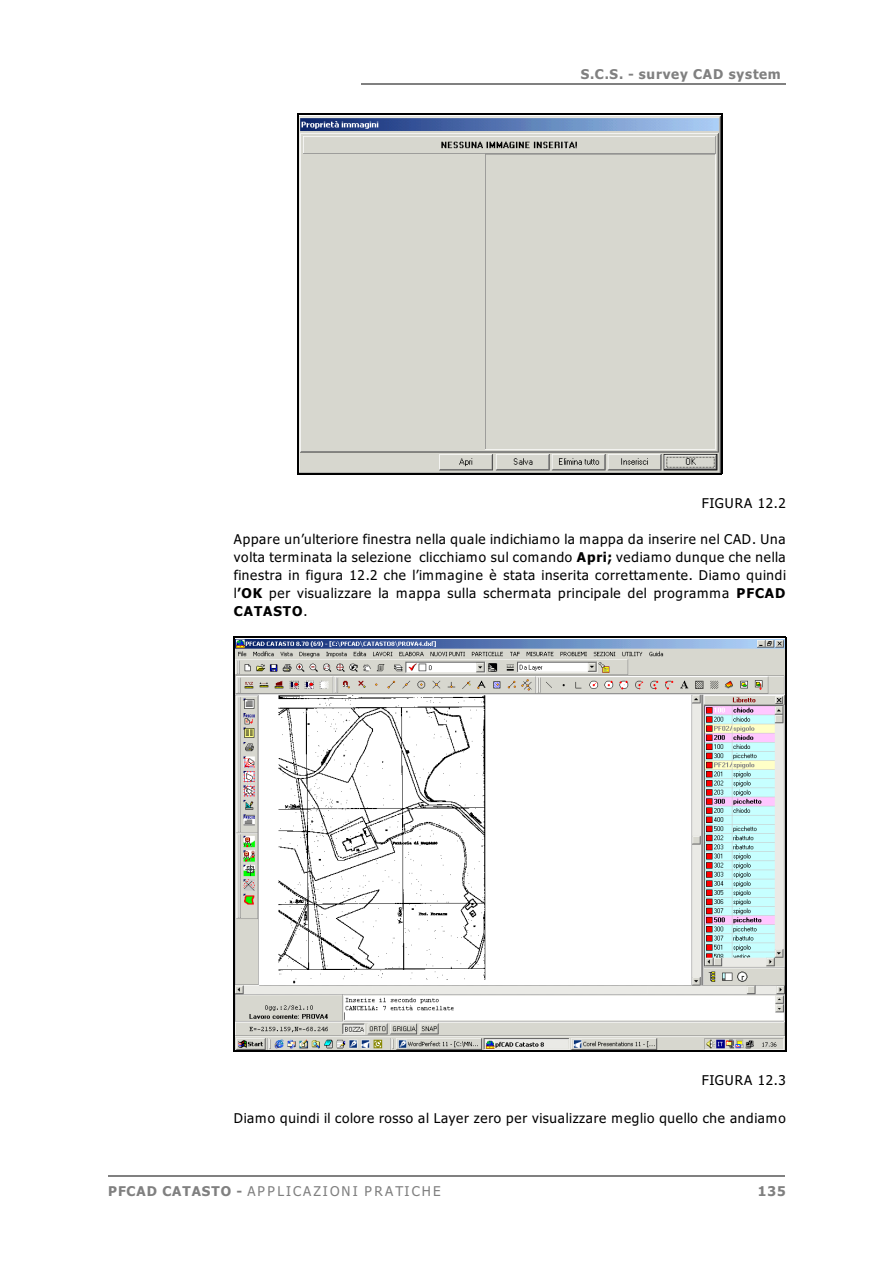
<style>
.page{position:relative;width:894px;height:1263px;background:#fff}
.page>*{position:absolute;margin:0;border:0;box-sizing:border-box;transform-origin:0 0}
.t1{font:13.5px/18px "Tahoma";letter-spacing:.055em;color:#000;text-align:justify}
.t2{font:italic 13.5px "Tahoma";letter-spacing:.165em;color:#808080}
.t3{font:700 13.5px "Tahoma";letter-spacing:.06em;color:#808080}
.s1{font-weight:700}
.s2{font-weight:700;font-style:normal}
</style>
<div class="page">
<hr style="left:361px;top:83px;width:425px;height:1px;background:#808080">
<hr style="left:108px;top:1175px;width:676px;height:1px;background:#808080">
<img style="left:299px;top:116px;width:421px;height:357px">
<hr style="left:298px;top:113px;width:1px;height:361px;background:#000">
<hr style="left:721px;top:113px;width:1px;height:361px;background:#000">
<hr style="left:298px;top:113px;width:424px;height:2px;background:#000">
<hr style="left:298px;top:473px;width:424px;height:2px;background:#000">
<img style="left:235px;top:640px;width:549px;height:410px">
<hr style="left:234px;top:637px;width:1px;height:414px;background:#000">
<hr style="left:785px;top:637px;width:1px;height:414px;background:#000">
<hr style="left:234px;top:637px;width:552px;height:1px;background:#000">
<hr style="left:234px;top:1050px;width:552px;height:2px;background:#000">
<p class="t3" style="left:581px;top:69px;width:201px">S.C.S. - survey CAD system</p>
<p class="t1" style="left:702px;top:495px;width:86px">FIGURA 12.2</p>
<p class="t1" style="left:234px;top:531px;width:554px">Appare un’ulteriore finestra nella quale indichiamo la mappa da inserire nel CAD. Una volta terminata la selezione clicchiamo sul comando <span class="s1">Apri;</span> vediamo dunque che nella finestra in figura 12.2 che l’immagine è stata inserita correttamente. Diamo quindi l<span class="s1">’OK</span> per visualizzare la mappa sulla schermata principale del programma <span class="s1">PFCAD CATASTO</span>.</p>
<p class="t1" style="left:702px;top:1072px;width:86px">FIGURA 12.3</p>
<p class="t1" style="left:234px;top:1110px;width:553px">Diamo quindi il colore rosso al Layer zero per visualizzare meglio quello che andiamo</p>
<p class="t2" style="left:108px;top:1186px;width:334px"><span class="s2">PFCAD CATASTO -</span> APPLICAZIONI PRATICHE</p>
<p class="t3" style="left:758px;top:1186px;width:29px">135</p>
</div>
